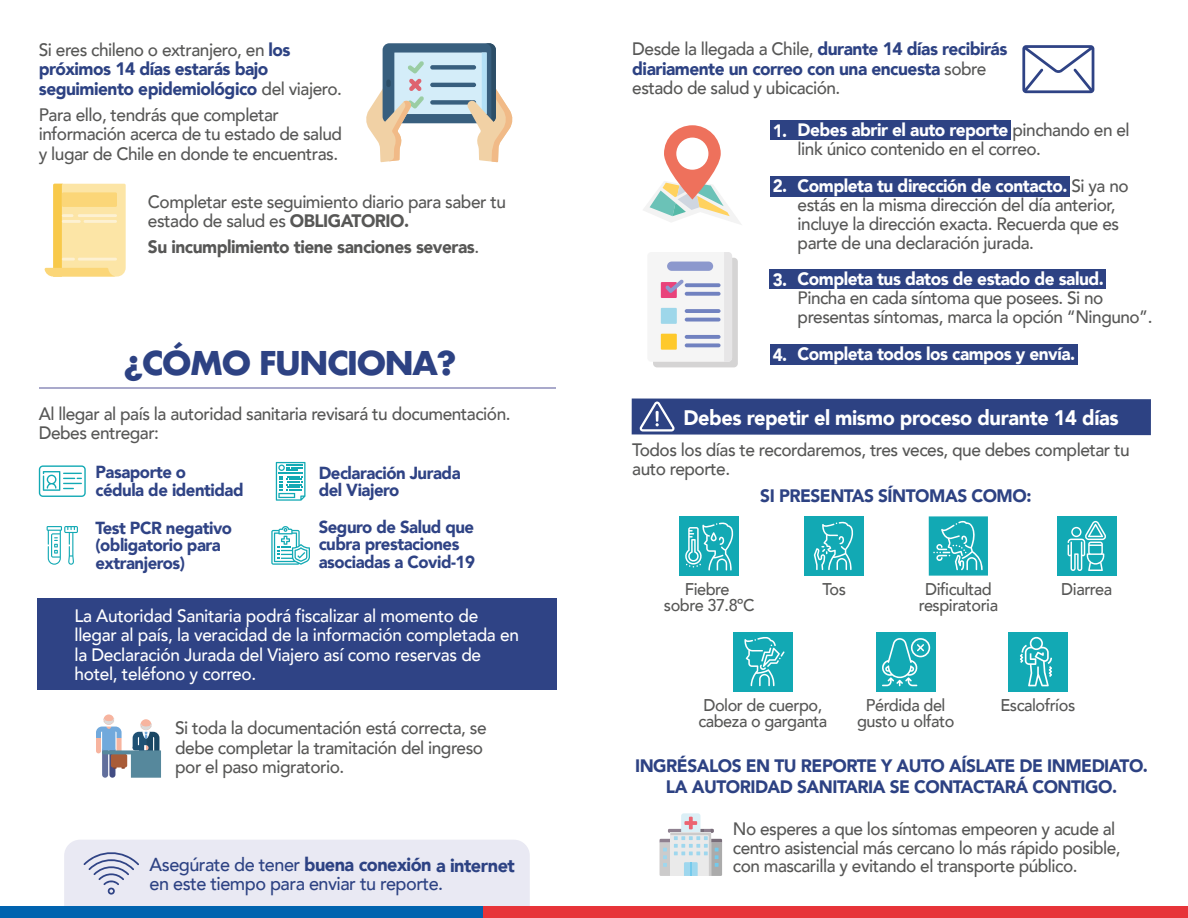
<style>
.page{position:relative;width:1188px;height:918px;background:#fff}
.page>*{position:absolute;margin:0;border:0;box-sizing:border-box;transform-origin:0 0}
.t1{font:700 31.8px "Futura";letter-spacing:-.06em;color:#2d4283}
.t2{font:900 21px "Avenir";letter-spacing:-.02em;color:#fff;scale:.95 1}
.t3{font:500 18.75px/18.6px "Avenir";letter-spacing:-.03em;color:#2d4283;scale:.96 1}
.t4{font:500 18px/19px "Avenir";letter-spacing:-.03em;color:#575756;scale:.96 1}
.t5{font:900 18px/19.5px "Avenir";letter-spacing:-.03em;color:#2d4283;scale:.96 1}
.t6{font:500 18px/19.5px "Avenir";letter-spacing:-.02em;color:#fff;scale:.96 1}
.t7{font:900 18px "Avenir";letter-spacing:-.03em;color:#fff;scale:.96 1}
.t8{font:900 18px "Avenir";letter-spacing:-.03em;color:#575756;scale:.96 1}
.t9{font:900 17.85px "Avenir";color:#fff;scale:.95 1}
.t10{font:900 17.4px/17.4px "Avenir";letter-spacing:-.03em;color:#2f4385;scale:.96 1}
.t11{font:500 16.95px/16.4px "Avenir";letter-spacing:-.03em;color:#575756;text-align:center;scale:.96 1}
.s1{font-weight:500;color:#575756}
.s2{font-weight:900}
.s3{font-weight:500}
.s4{font-weight:900;color:#fff}
</style>
<div class="page">
<div style="left:680px;top:516px;width:59px;height:60px;background:#12a9b4"></div>
<svg style="left:685px;top:522px;width:48px;height:49px"></svg>
<div style="left:805px;top:516px;width:59px;height:60px;background:#12a9b4"></div>
<svg style="left:814px;top:521px;width:39px;height:49px"></svg>
<div style="left:929px;top:516px;width:59px;height:60px;background:#12a9b4"></div>
<svg style="left:933px;top:520px;width:50px;height:51px"></svg>
<div style="left:1057px;top:516px;width:59px;height:60px;background:#12a9b4"></div>
<svg style="left:1068px;top:521px;width:38px;height:50px"></svg>
<div style="left:733px;top:632px;width:59px;height:60px;background:#12a9b4"></div>
<svg style="left:744px;top:637px;width:41px;height:49px"></svg>
<div style="left:876px;top:632px;width:59px;height:60px;background:#12a9b4"></div>
<svg style="left:882px;top:638px;width:48px;height:48px"></svg>
<div style="left:1008px;top:632px;width:59px;height:60px;background:#12a9b4"></div>
<svg style="left:1020px;top:637px;width:32px;height:49px"></svg>
<svg style="left:660px;top:813px;width:62px;height:63px"></svg>
<hr style="left:39px;top:387px;width:517px;height:1px;background:#a9a9cb">
<svg style="left:39px;top:465px;width:47px;height:32px"></svg>
<svg style="left:47px;top:526px;width:31px;height:39px"></svg>
<svg style="left:276px;top:462px;width:29px;height:39px"></svg>
<svg style="left:271px;top:526px;width:39px;height:39px"></svg>
<div style="left:37px;top:598px;width:520px;height:92px;background:#2f4385"></div>
<div style="left:103px;top:714px;width:11px;height:11px;background:#f7b49f;border-radius:50%"></div>
<svg style="left:96px;top:719px;width:65px;height:59px"></svg>
<svg style="left:1022px;top:45px;width:72px;height:48px"></svg>
<div style="left:770px;top:121px;width:241px;height:19px;background:#2d4283"></div>
<div style="left:770px;top:176px;width:299px;height:21px;background:#2d4283"></div>
<div style="left:770px;top:270px;width:336px;height:19px;background:#2d4283"></div>
<div style="left:770px;top:345px;width:308px;height:20px;background:#2d4283"></div>
<div style="left:64px;top:840px;width:466px;height:66px;background:#e9e9f3"></div>
<svg style="left:44px;top:184px;width:82px;height:93px"></svg>
<hr style="left:78px;top:258px;width:39px;height:3px;background:#fdf1d2">
<div style="left:653px;top:258px;width:85px;height:109px;background:#d5d4d4;border-radius:4px"></div>
<div style="left:647px;top:252px;width:85px;height:110px;background:#f5f5f5;border-radius:4px"></div>
<svg style="left:724px;top:252px;width:8px;height:110px"></svg>
<div style="left:661px;top:282px;width:16px;height:16px;background:#e9437b"></div>
<div style="left:661px;top:308px;width:16px;height:16px;background:#9ed7ea"></div>
<div style="left:661px;top:334px;width:16px;height:16px;background:#fec92b"></div>
<svg style="left:685px;top:283px;width:36px;height:4px"></svg>
<svg style="left:685px;top:292px;width:36px;height:4px"></svg>
<svg style="left:685px;top:309px;width:36px;height:4px"></svg>
<svg style="left:685px;top:318px;width:36px;height:4px"></svg>
<svg style="left:685px;top:335px;width:36px;height:4px"></svg>
<svg style="left:685px;top:343px;width:36px;height:4px"></svg>
<div style="left:667px;top:262px;width:46px;height:9px;background:#8c98cd;border-radius:5px"></div>
<svg style="left:665px;top:279px;width:19px;height:14px"></svg>
<div style="left:383px;top:43px;width:113px;height:80px;background:#385f7e;border-radius:7px"></div>
<div style="left:394px;top:53px;width:93px;height:61px;background:#d4edf9"></div>
<div style="left:430px;top:100px;width:46px;height:5px;background:#385f7e;border-radius:2px"></div>
<svg style="left:467px;top:43px;width:46px;height:119px"></svg>
<svg style="left:408px;top:61px;width:16px;height:12px"></svg>
<div style="left:430px;top:65px;width:46px;height:5px;background:#385f7e;border-radius:2px"></div>
<hr style="left:430px;top:83px;width:46px;height:4px;background:#385f7e;border-radius:2px">
<svg style="left:366px;top:79px;width:58px;height:83px"></svg>
<div style="left:0;top:906px;width:483px;height:12px;background:#0063af"></div>
<div style="left:483px;top:906px;width:705px;height:12px;background:#e73439"></div>
<svg style="left:643px;top:181px;width:98px;height:43px"></svg>
<svg style="left:664px;top:125px;width:57px;height:75px;fill:#ee715c"></svg>
<div style="left:676px;top:138px;width:32px;height:32px;background:#fff;border-radius:50%"></div>
<div style="left:632px;top:399px;width:519px;height:36px;background:#2d4283"></div>
<p class="t5" style="left:39px;top:39px;width:317px"><span class="s1">Si eres chileno o extranjero, en</span> los próximos 14 días estarás bajo seguimiento epidemiológico <span class="s1">del viajero.</span></p>
<p class="t4" style="left:39px;top:104px;width:317px;line-height:19.5px">Para ello, tendrás que completar información acerca de tu estado de salud y lugar de Chile en donde te encuentras.</p>
<p class="t4" style="left:148px;top:191px;width:374px;line-height:19.5px">Completar este seguimiento diario para saber tu estado de salud es <span class="s2">OBLIGATORIO.</span></p>
<p class="t8" style="left:148px;top:232px;width:347px">Su incumplimiento tiene sanciones severas<span class="s3">.</span></p>
<h1 class="t1" style="left:124px;top:340px;width:334px">¿CÓMO FUNCIONA?</h1>
<p class="t4" style="left:39px;top:403px;width:493px;line-height:19.5px">Al llegar al país la autoridad sanitaria revisará tu documentación.<br>Debes entregar:</p>
<p class="t10" style="left:95px;top:463px;width:156px">Pasaporte o<br>cédula de identidad</p>
<p class="t10" style="left:95px;top:519px;width:144px">Test PCR negativo (obligatorio para extranjeros)</p>
<p class="t10" style="left:319px;top:464px;width:149px">Declaración Jurada del Viajero</p>
<p class="t10" style="left:319px;top:518px;width:164px">Seguro de Salud que cubra prestaciones asociadas a Covid-19</p>
<p class="t6" style="left:75px;top:605px;width:464px">La Autoridad Sanitaria podrá fiscalizar al momento de llegar al país, la veracidad de la información completada en la Declaración Jurada del Viajero así como reservas de hotel, teléfono y correo.</p>
<p class="t4" style="left:175px;top:717px;width:326px;line-height:19.5px">Si toda la documentación está correcta, se debe completar la tramitación del ingreso por el paso migratorio.</p>
<p class="t3" style="left:150px;top:855px;width:382px">Asegúrate de tener <span class="s2">buena conexión a internet </span>en este tiempo para enviar tu reporte.</p>
<p class="t5" style="left:632px;top:39px;width:392px"><span class="s1">Desde la llegada a Chile,</span> durante 14 días recibirás diariamente un correo con una encuesta <span class="s1">sobre estado de salud y ubicación.</span></p>
<p class="t9" style="left:773px;top:115px;width:17px">1.</p>
<p class="t4" style="left:798px;top:120px;width:347px"><span class="s4">Debes abrir el auto reporte</span> pinchando en el link único contenido en el correo.</p>
<p class="t4" style="left:798px;top:175px;width:346px"><span class="s4">Completa tu dirección de contacto.</span> Si ya no estás en la misma dirección del día anterior, incluye la dirección exacta. Recuerda que es parte de una declaración jurada.</p>
<p class="t9" style="left:773px;top:171px;width:17px">2.</p>
<p class="t9" style="left:773px;top:264px;width:17px">3.</p>
<p class="t9" style="left:773px;top:339px;width:17px">4.</p>
<p class="t7" style="left:798px;top:263px;width:321px">Completa tus datos de estado de salud.</p>
<p class="t4" style="left:798px;top:287px;width:371px">Pincha en cada síntoma que posees. Si no presentas síntomas, marca la opción “Ninguno”.</p>
<p class="t7" style="left:798px;top:338px;width:291px">Completa todos los campos y envía.</p>
<p class="t2" style="left:684px;top:399px;width:460px">Debes repetir el mismo proceso durante 14 días</p>
<p class="t4" style="left:632px;top:439px;width:520px">Todos los días te recordaremos, tres veces, que debes completar tu auto reporte.</p>
<p class="t5" style="left:760px;top:486px;width:284px">SI PRESENTAS SÍNTOMAS COMO:</p>
<p class="t11" style="left:664px;top:580px;width:96px">Fiebre<br>sobre 37.8ºC</p>
<p class="t11" style="left:823px;top:580px;width:26px">Tos</p>
<p class="t11" style="left:919px;top:580px;width:84px">Dificultad respiratoria</p>
<p class="t11" style="left:1061px;top:580px;width:55px">Diarrea</p>
<p class="t11" style="left:698px;top:696px;width:136px;text-align:left">Dolor de cuerpo, cabeza o garganta</p>
<p class="t11" style="left:857px;top:696px;width:103px">Pérdida del gusto u olfato</p>
<p class="t11" style="left:1000px;top:696px;width:79px">Escalofríos</p>
<p class="t5" style="left:635px;top:755px;width:536px;line-height:21px;text-align:center">INGRÉSALOS EN TU REPORTE Y AUTO AÍSLATE DE INMEDIATO.<br>LA AUTORIDAD SANITARIA SE CONTACTARÁ CONTIGO.</p>
<p class="t4" style="left:733px;top:818px;width:406px">No esperes a que los síntomas empeoren y acude al centro asistencial más cercano lo más rápido posible, con mascarilla y evitando el transporte público.</p>
</div>
